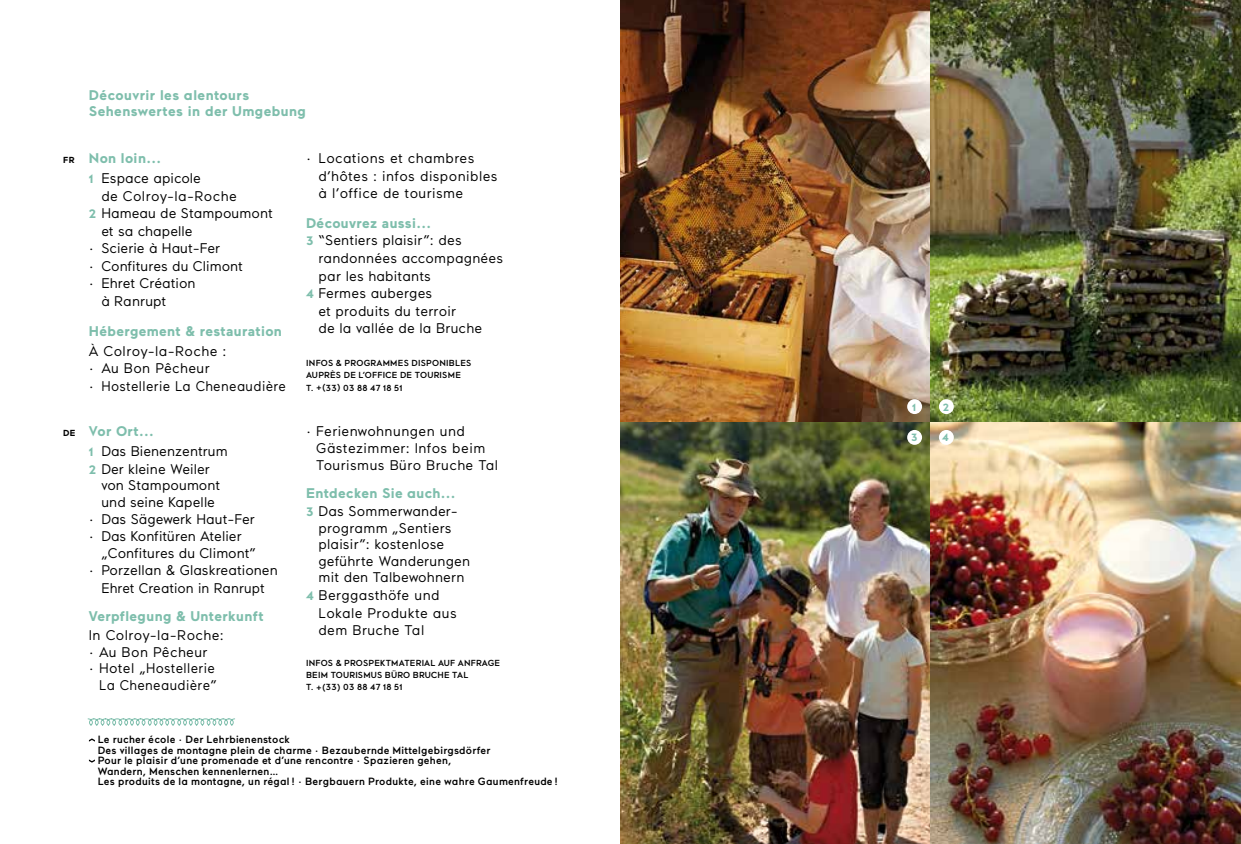
<style>
.page{position:relative;width:1241px;height:844px;background:#fff}
.page>*{position:absolute;margin:0;border:0;box-sizing:border-box;transform-origin:0 0}
.t1{font:14px/17.5px "Maax";letter-spacing:.01em;color:#000}
.t2{font:700 14px/15.8px "Maax";letter-spacing:.025em;color:#7ebeac}
.t3{font:14px "Maax";letter-spacing:.01em;color:#000;scale:.96 1}
.t4{font:500 10.5px/10.5px "Maax";letter-spacing:.025em;color:#000}
.t5{font:700 10.5px "Maax";color:#7ebeac}
.t6{font:500 8.75px/12.2px "Maax";letter-spacing:.025em;color:#000}
.t7{font:700 8.75px "Maax";color:#000}
.s1{font-weight:700;color:#7ebeac}
.s2{font-weight:700;font-size:12.25px;color:#7ebeac}
.s3{font-weight:700;font-size:8.75px}
</style>
<div class="page">
<img style="left:620px;top:422px;width:310px;height:421px">
<img style="left:930px;top:0;width:310px;height:843px">
<img style="left:620px;top:0;width:316px;height:422px">
<svg style="left:89px;top:738px;width:6px;height:3px"></svg>
<svg style="left:89px;top:759px;width:6px;height:3px"></svg>
<svg style="left:87px;top:718px;width:148px;height:8px"></svg>
<div style="left:907px;top:399px;width:14px;height:15px;background:#fff;border-radius:50%"></div>
<div style="left:907px;top:430px;width:14px;height:14px;background:#fff;border-radius:50%"></div>
<div style="left:938px;top:399px;width:15px;height:15px;background:#fff;border-radius:50%"></div>
<div style="left:938px;top:430px;width:15px;height:14px;background:#fff;border-radius:50%"></div>
<p class="t7" style="left:63px;top:155px;width:13px">FR</p>
<p class="t2" style="left:89px;top:87px;width:218px">Découvrir les alentours<br>Sehenswertes in der Umgebung</p>
<p class="t1" style="left:89px;top:148px;width:113px;line-height:19.9px"><span class="s1">Non loin...<br></span><span class="s2">1</span> Espace apicole</p>
<p class="t1" style="left:101px;top:187px;width:137px">de Colroy-la-Roche</p>
<p class="t1" style="left:89px;top:205px;width:185px"><span class="s2">2</span> Hameau de Stampoumont</p>
<p class="t1" style="left:101px;top:222px;width:93px">et sa chapelle</p>
<p class="t1" style="left:89px;top:240px;width:133px">· Scierie à Haut-Fer</p>
<p class="t1" style="left:89px;top:257px;width:155px">· Confitures du Climont</p>
<p class="t1" style="left:89px;top:275px;width:108px">· Ehret Création</p>
<p class="t1" style="left:101px;top:292px;width:67px">à Ranrupt</p>
<p class="t2" style="left:89px;top:323px;width:194px">Hébergement &amp; restauration</p>
<p class="t1" style="left:89px;top:342px;width:199px">À Colroy-la-Roche :<br>· Au Bon Pêcheur<br>· Hostellerie La Cheneaudière</p>
<p class="t1" style="left:318px;top:150px;width:181px;text-indent:-12px">· Locations et chambres d’hôtes : infos disponibles à l’office de tourisme</p>
<p class="t2" style="left:306px;top:215px;width:126px">Découvrez aussi...</p>
<p class="t1" style="left:306px;top:232px;width:157px"><span class="s2">3</span> “Sentiers plaisir”: des</p>
<p class="t1" style="left:318px;top:249px;width:186px">randonnées accompagnées</p>
<p class="t1" style="left:318px;top:267px;width:114px">par les habitants</p>
<p class="t1" style="left:306px;top:284px;width:128px"><span class="s2">4</span> Fermes auberges</p>
<p class="t1" style="left:318px;top:302px;width:139px">et produits du terroir</p>
<p class="t1" style="left:318px;top:319px;width:165px">de la vallée de la Bruche</p>
<p class="t6" style="left:306px;top:357px;width:167px">INFOS &amp; PROGRAMMES DISPONIBLES<br>AUPRÈS DE L’OFFICE DE TOURISME<br>T. +(33) 03 88 47 18 51</p>
<p class="t1" style="left:89px;top:421px;width:140px;line-height:19.9px;text-indent:-26px"><span class="s3">DE</span> <span class="s1">Vor Ort...<br></span><span class="s2">1</span> Das Bienenzentrum</p>
<p class="t1" style="left:89px;top:460px;width:122px"><span class="s2">2</span> Der kleine Weiler</p>
<p class="t1" style="left:101px;top:477px;width:120px">von Stampoumont</p>
<p class="t1" style="left:101px;top:493px;width:115px">und seine Kapelle</p>
<p class="t1" style="left:89px;top:510px;width:167px">· Das Sägewerk Haut-Fer</p>
<p class="t1" style="left:89px;top:527px;width:154px">· Das Konfitüren Atelier</p>
<p class="t1" style="left:101px;top:544px;width:156px">„Confitures du Climont”</p>
<p class="t1" style="left:89px;top:561px;width:190px">· Porzellan &amp; Glaskreationen</p>
<p class="t1" style="left:101px;top:579px;width:165px">Ehret Creation in Ranrupt</p>
<p class="t2" style="left:89px;top:608px;width:176px">Verpflegung &amp; Unterkunft</p>
<p class="t1" style="left:89px;top:626px;width:136px">In Colroy-la-Roche:</p>
<p class="t1" style="left:89px;top:643px;width:120px">· Au Bon Pêcheur</p>
<p class="t1" style="left:89px;top:659px;width:127px">· Hotel „Hostellerie</p>
<p class="t3" style="left:99px;top:677px;width:124px">La Cheneaudière”</p>
<p class="t1" style="left:316px;top:423px;width:183px;line-height:17px;text-indent:-10px">· Ferienwohnungen und<br>Gästezimmer: Infos beim<br>Tourismus Büro Bruche Tal</p>
<p class="t2" style="left:306px;top:485px;width:151px">Entdecken Sie auch...</p>
<p class="t1" style="left:306px;top:502px;width:153px"><span class="s2">3</span> Das Sommerwander-</p>
<p class="t1" style="left:318px;top:519px;width:135px">programm „Sentiers</p>
<p class="t1" style="left:318px;top:535px;width:127px">plaisir”: kostenlose</p>
<p class="t1" style="left:318px;top:552px;width:153px">geführte Wanderungen</p>
<p class="t1" style="left:318px;top:569px;width:147px">mit den Talbewohnern</p>
<p class="t1" style="left:306px;top:586px;width:135px"><span class="s2">4</span> Berggasthöfe und</p>
<p class="t1" style="left:318px;top:604px;width:140px">Lokale Produkte aus</p>
<p class="t1" style="left:318px;top:621px;width:107px">dem Bruche Tal</p>
<p class="t6" style="left:306px;top:656px;width:196px">INFOS &amp; PROSPEKTMATERIAL AUF ANFRAGE<br>BEIM TOURISMUS BÜRO BRUCHE TAL<br>T. +(33) 03 88 47 18 51</p>
<p class="t4" style="left:98px;top:734px;width:461px">Le rucher école · Der Lehrbienenstock<br>Des villages de montagne plein de charme · Bezaubernde Mittelgebirgsdörfer<br>Pour le plaisir d’une promenade et d’une rencontre · Spazieren gehen,<br>Wandern, Menschen kennenlernen…<br>Les produits de la montagne, un régal ! · Bergbauern Produkte, eine wahre Gaumenfreude!</p>
<p class="t5" style="left:912px;top:401px;width:6px">1</p>
<p class="t5" style="left:910px;top:432px;width:8px">3</p>
<p class="t5" style="left:942px;top:401px;width:8px">2</p>
<p class="t5" style="left:942px;top:432px;width:8px">4</p>
</div>
